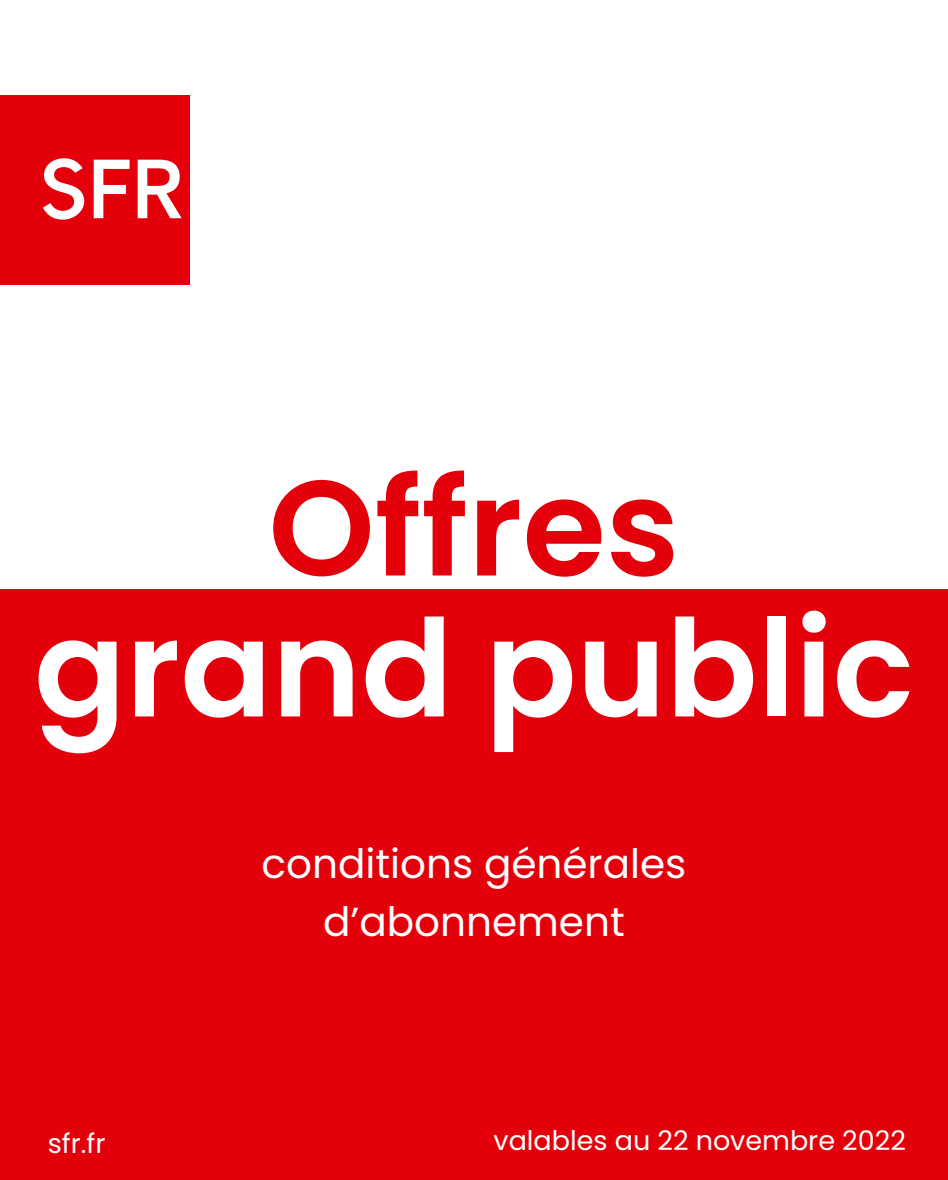
<style>
.page{position:relative;width:948px;height:1180px;background:#fff}
.page>*{position:absolute;margin:0;border:0;box-sizing:border-box;transform-origin:0 0}
.t1{font:600 135px "Poppins";color:#fff}
.t2{font:600 135px "Poppins";color:#e3000b}
.t3{font:40.5px/57.8px "Poppins";color:#fff;text-align:center}
.t4{font:27px "Poppins";color:#fff}
</style>
<div class="page">
<div style="left:0;top:590px;width:947px;height:590px;background:#e3000b"></div>
<div style="left:0;top:96px;width:189px;height:189px;background:#e3000b"></div>
<svg style="left:43px;top:158px;width:139px;height:62px"></svg>
<h1 class="t2" style="left:268px;top:450px;width:412px">Offres</h1>
<h1 class="t1" style="left:34px;top:591px;width:881px">grand public</h1>
<p class="t3" style="left:261px;top:835px;width:426px">conditions générales d’abonnement</p>
<p class="t4" style="left:48px;top:1127px;width:59px">sfr.fr</p>
<p class="t4" style="left:493px;top:1125px;width:413px">valables au 22 novembre 2022</p>
</div>
